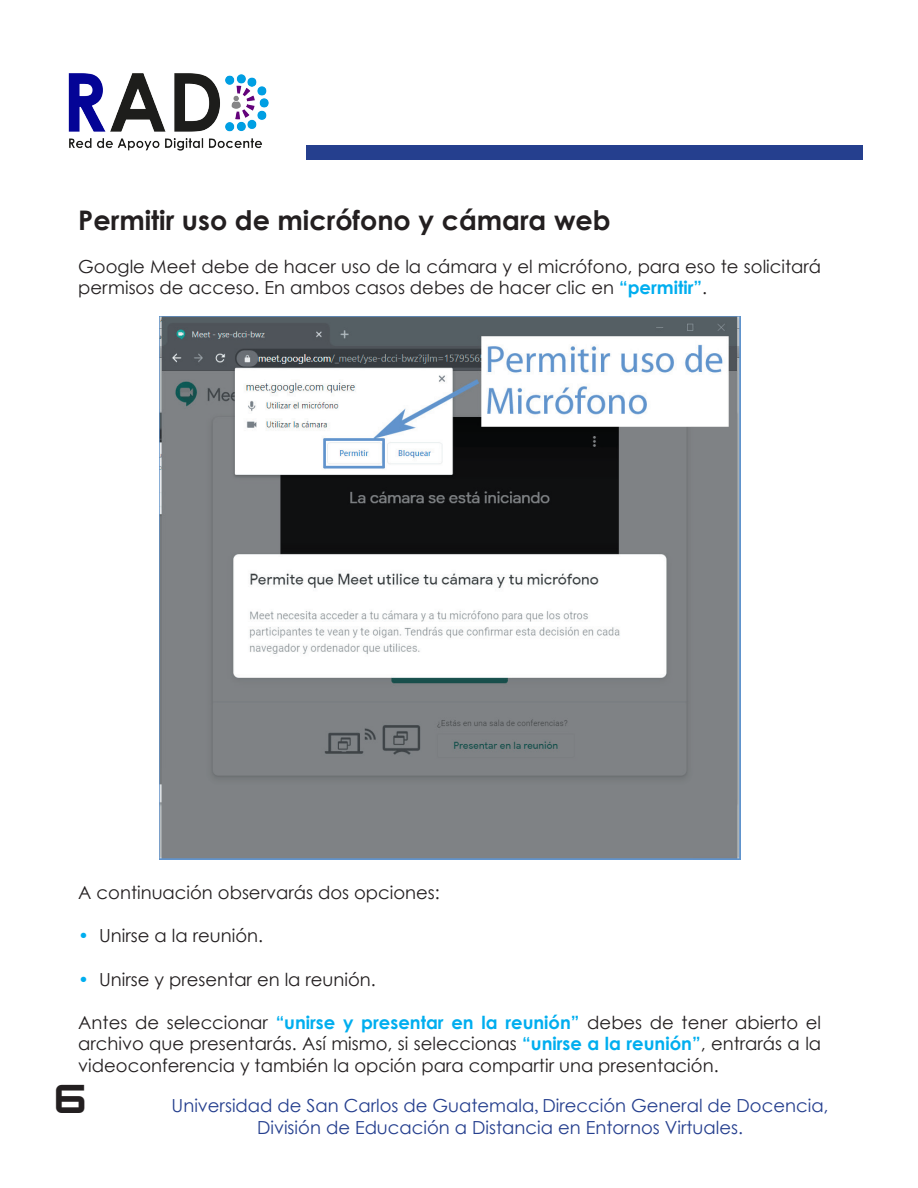
<style>
.page{position:relative;width:918px;height:1188px;background:#fff}
.page>*{position:absolute;margin:0;border:0;box-sizing:border-box;transform-origin:0 0}
.t1{font:45px "Zeroes One";color:#231f20}
.t2{font:700 27px "Century Gothic";color:#231f20}
.t3{font:18px/21.6px "Century Gothic";color:#231f20}
.t4{font:18px/21.6px "Century Gothic";color:#253f8e;text-align:center}
.s1{font-weight:700;color:#00aeef}
.s2{color:#00aeef}
.s3{font-family:"Minion Pro"}
</style>
<div class="page">
<img style="left:68px;top:73px;width:201px;height:78px">
<div style="left:307px;top:146px;width:556px;height:14px;background:#253f8e"></div>
<img style="left:159px;top:316px;width:533px;height:452px">
<img style="left:692px;top:316px;width:48px;height:543px">
<div style="left:159px;top:768px;width:534px;height:91px;background:#7f8285"></div>
<p class="t2" style="left:78px;top:203px;width:534px">Permitir uso de micrófono y cámara web</p>
<p class="t3" style="left:78px;top:255px;width:744px">Google Meet debe de hacer uso de la cámara y el micrófono, para eso te solicitará permisos de acceso. En ambos casos debes de hacer clic en <span class="s1">“permitir”</span>.</p>
<p class="t3" style="left:78px;top:882px;width:363px">A continuación observarás dos opciones:</p>
<p class="t3" style="left:78px;top:925px;width:186px"><span class="s2">•</span> Unirse a la reunión.</p>
<p class="t3" style="left:78px;top:968px;width:299px"><span class="s2">•</span> Unirse y presentar en la reunión.</p>
<p class="t3" style="left:78px;top:1011px;width:744px;text-align:justify">Antes de seleccionar <span class="s1">“unirse y presentar en la reunión”</span> debes de tener abierto el archivo que presentarás. Así mismo, si seleccionas <span class="s1">“unirse a la reunión”</span>, entrarás a la videoconferencia y también la opción para compartir una presentación.</p>
<h1 class="t1" style="left:54px;top:1071px;width:34px">6</h1>
<p class="t4" style="left:172px;top:1095px;width:659px">Universidad de San Carlos de Guatemala<span class="s3">,</span> Dirección General de Docencia,<br>División de Educación a Distancia en Entornos Virtuales.</p>
</div>
